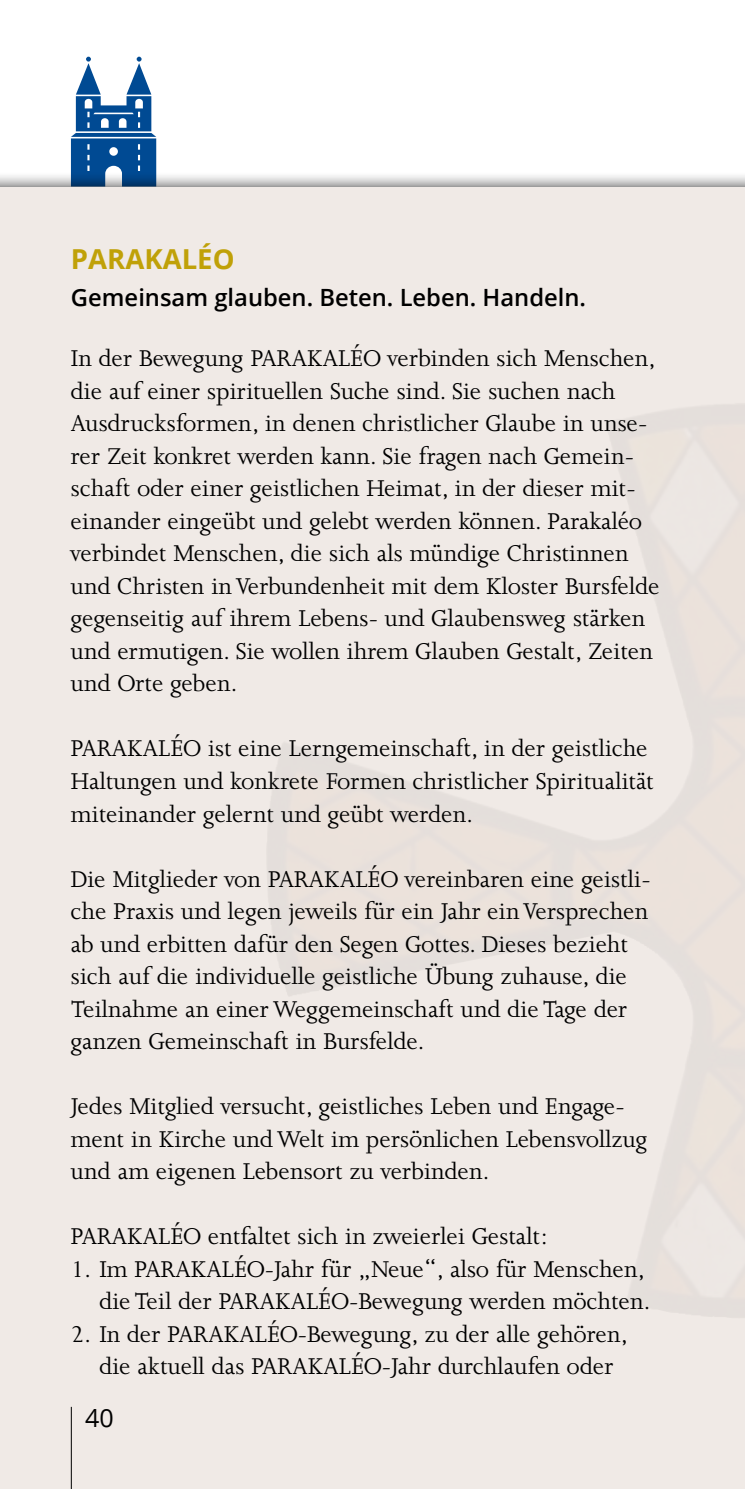
<style>
.page{position:relative;width:745px;height:1489px;background:#fff}
.page>*{position:absolute;margin:0;border:0;box-sizing:border-box;transform-origin:0 0}
.t1{font:700 27.5px "Open Sans";color:#c0a108}
.t2{font:26.25px/32.5px "Joanna MT Std";color:#000}
.t3{font:25px "Open Sans";color:#000}
.t4{font:600 23.75px "Open Sans";color:#000}
</style>
<div class="page">
<svg style="left:71px;top:57px;width:85px;height:115px"></svg>
<div style="left:0;top:187px;width:744px;height:1301px;background:#f0eae6"></div>
<hr style="left:71px;top:1406px;width:1px;height:82px;background:#000">
<img style="left:744px;top:402px;width:1px;height:915px">
<p class="t1" style="left:71px;top:239px;width:165px">PARAKALÉO</p>
<p class="t4" style="left:71px;top:281px;width:516px">Gemeinsam glauben. Beten. Leben. Handeln.</p>
<p class="t2" style="left:71px;top:342px;width:590px">In der Bewegung PARAKALÉO verbinden sich Menschen, die auf einer spirituellen Suche sind. Sie suchen nach Ausdrucksformen, in denen christlicher Glaube in unse&shy;rer Zeit konkret werden kann. Sie fragen nach Gemein&shy;schaft oder einer geistlichen Heimat, in der dieser mit&shy;einander eingeübt und gelebt werden können. Parakaléo verbindet Menschen, die sich als mündige Christinnen und Christen in Verbundenheit mit dem Kloster Bursfelde gegenseitig auf ihrem Lebens- und Glaubensweg stärken und ermutigen. Sie wollen ihrem Glauben Gestalt, Zeiten und Orte geben.</p>
<p class="t2" style="left:71px;top:732px;width:584px">PARAKALÉO ist eine Lerngemeinschaft, in der geistliche<br>Haltungen und konkrete Formen christlicher Spiritualität miteinander gelernt und geübt werden.</p>
<p class="t2" style="left:71px;top:862px;width:581px">Die Mitglieder von PARAKALÉO vereinbaren eine geistli&shy;che Praxis und legen jeweils für ein Jahr ein Versprechen ab und erbitten dafür den Segen Gottes. Dieses bezieht sich auf die individuelle geistliche Übung zuhause, die Teilnahme an einer Weggemeinschaft und die Tage der ganzen Gemeinschaft in Bursfelde.</p>
<p class="t2" style="left:71px;top:1090px;width:578px">Jedes Mitglied versucht, geistliches Leben und Engage&shy;ment in Kirche und Welt im persönlichen Lebensvollzug und am eigenen Lebensort zu verbinden.</p>
<p class="t2" style="left:71px;top:1220px;width:478px">PARAKALÉO entfaltet sich in zweierlei Gestalt:</p>
<p class="t2" style="left:71px;top:1252px;width:580px;text-align:right">1. Im PARAKALÉO-Jahr für „Neue“, also für Menschen, die Teil der PARAKALÉO-Bewegung werden möchten.</p>
<p class="t2" style="left:71px;top:1317px;width:558px;text-align:center">2. In der PARAKALÉO-Bewegung, zu der alle gehören, die aktuell das PARAKALÉO-Jahr durchlaufen oder</p>
<p class="t3" style="left:85px;top:1400px;width:30px">40</p>
</div>
